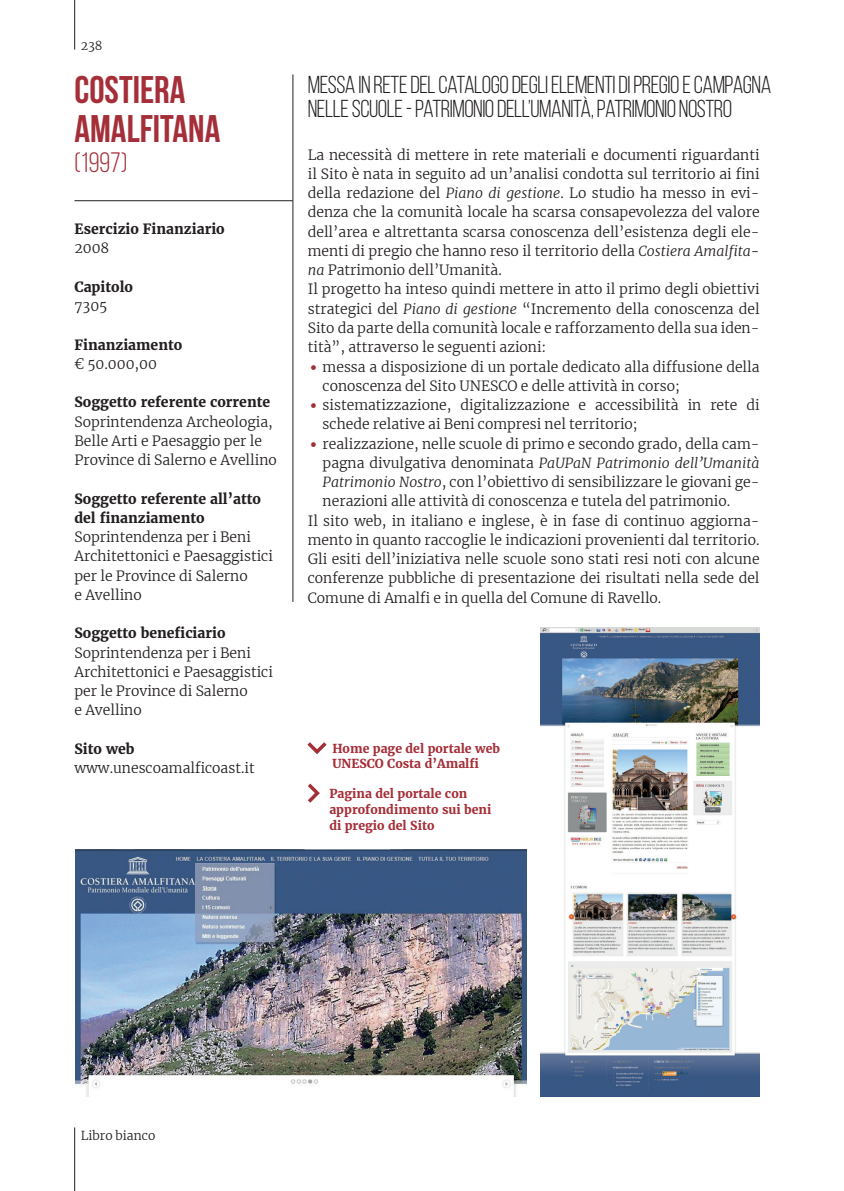
<style>
.page{position:relative;width:844px;height:1191px;background:#fff}
.page>*{position:absolute;margin:0;border:0;box-sizing:border-box;transform-origin:0 0}
.t1{font:700 38.5px/38.5px "Bebas Neue";color:#a52f38}
.t2{font:28px "Bebas Neue";color:#a52f38}
.t3{font:24.5px/24.5px "Bebas Neue";letter-spacing:-.02em;color:#231f20}
.t4{font:300 14px/19.2px "Merriweather";color:#231f20}
.t5{font:700 14px/19.2px "Merriweather";color:#231f20}
.t6{font:italic 300 14px "Merriweather";color:#231f20}
.t7{font:700 12.25px/15.8px "Merriweather";color:#a52f38}
.t8{font:300 12.25px "Merriweather";color:#231f20}
.s1{font-style:italic}
.s2{font-size:28px;color:#a52f38}
.s3{font-style:normal}
</style>
<div class="page">
<hr style="left:74px;top:0;width:1px;height:50px;background:#231f20">
<hr style="left:74px;top:1127px;width:1px;height:64px;background:#231f20">
<hr style="left:292px;top:74px;width:1px;height:528px;background:#231f20">
<hr style="left:74px;top:200px;width:219px;height:1px;background:#231f20">
<img style="left:76px;top:849px;width:450px;height:247px">
<img style="left:540px;top:627px;width:219px;height:469px">
<svg style="left:307px;top:742px;width:20px;height:12px"></svg>
<svg style="left:308px;top:783px;width:12px;height:20px"></svg>
<p class="t8" style="left:81px;top:37px;width:23px">238</p>
<h3 class="t3" style="left:308px;top:72px;width:465px">MESSA IN RETE DEL CATALOGO DEGLI ELEMENTI DI PREGIO E CAMPAGNA<br>NELLE SCUOLE - PATRIMONIO DELL’UMANITÀ, PATRIMONIO NOSTRO</h3>
<h1 class="t1" style="left:74px;top:70px;width:147px">COSTIERA<br>AMALFITANA</h1>
<h2 class="t2" style="left:74px;top:147px;width:54px">(1997)</h2>
<p class="t4" style="left:308px;top:145px;width:453px">La necessità di mettere in rete materiali e documenti riguardanti il Sito è nata in seguito ad un’analisi condotta sul territorio ai fini della redazione del <span class="s1">Piano di gestione</span>. Lo studio ha messo in evi&shy;denza che la comunità locale ha scarsa consapevolezza del valore dell’area e altrettanta scarsa conoscenza dell’esistenza degli ele&shy;menti di pregio che hanno reso il territorio della <span class="s1">Costiera Amalfita&shy;na</span> Patrimonio dell’Umanità.<br>Il progetto ha inteso quindi mettere in atto il primo degli obiettivi strategici del <span class="s1">Piano di gestione</span> “Incremento della conoscenza del Sito da parte della comunità locale e rafforzamento della sua iden&shy;tità”, attraverso le seguenti azioni:</p>
<p class="t4" style="left:322px;top:356px;width:438px;text-indent:-15px"><span class="s2">•</span> messa a disposizione di un portale dedicato alla diffusione della conoscenza del Sito UNESCO e delle attività in corso;</p>
<p class="t4" style="left:322px;top:395px;width:438px;text-indent:-15px"><span class="s2">•</span> sistematizzazione, digitalizzazione e accessibilità in rete di schede relative ai Beni compresi nel territorio;</p>
<p class="t4" style="left:308px;top:433px;width:453px"><span class="s2">•</span> realizzazione, nelle scuole di primo e secondo grado, della cam-</p>
<p class="t6" style="left:322px;top:453px;width:438px"><span class="s3">pagna divulgativa denominata</span> PaUPaN Patrimonio dell’Umanità</p>
<p class="t4" style="left:322px;top:472px;width:438px"><span class="s1">Patrimonio Nostro</span>, con l’obiettivo di sensibilizzare le giovani ge-</p>
<p class="t4" style="left:322px;top:491px;width:409px">nerazioni alle attività di conoscenza e tutela del patrimonio.</p>
<p class="t4" style="left:308px;top:510px;width:453px">Il sito web, in italiano e inglese, è in fase di continuo aggiorna-</p>
<p class="t4" style="left:308px;top:530px;width:453px">mento in quanto raccoglie le indicazioni provenienti dal territorio.</p>
<p class="t4" style="left:308px;top:549px;width:453px">Gli esiti dell’iniziativa nelle scuole sono stati resi noti con alcune</p>
<p class="t4" style="left:308px;top:568px;width:453px">conferenze pubbliche di presentazione dei risultati nella sede del</p>
<p class="t4" style="left:308px;top:587px;width:355px">Comune di Amalfi e in quella del Comune di Ravello.</p>
<p class="t5" style="left:74px;top:219px;width:152px">Esercizio Finanziario</p>
<p class="t4" style="left:74px;top:238px;width:36px">2008</p>
<p class="t5" style="left:74px;top:277px;width:60px">Capitolo</p>
<p class="t4" style="left:74px;top:296px;width:34px">7305</p>
<p class="t5" style="left:74px;top:335px;width:109px">Finanziamento</p>
<p class="t4" style="left:74px;top:354px;width:84px">€ 50.000,00</p>
<p class="t5" style="left:74px;top:393px;width:197px">Soggetto referente corrente</p>
<p class="t4" style="left:74px;top:411px;width:204px">Soprintendenza Archeologia,<br>Belle Arti e Paesaggio per le<br>Province di Salerno e Avellino</p>
<p class="t5" style="left:74px;top:489px;width:188px">Soggetto referente all’atto del finanziamento</p>
<p class="t4" style="left:74px;top:527px;width:200px">Soprintendenza per i Beni<br>Architettonici e Paesaggistici per le Province di Salerno<br>e Avellino</p>
<p class="t5" style="left:74px;top:624px;width:153px">Soggetto beneficiario</p>
<p class="t4" style="left:74px;top:642px;width:200px">Soprintendenza per i Beni<br>Architettonici e Paesaggistici per le Province di Salerno<br>e Avellino</p>
<p class="t5" style="left:74px;top:739px;width:61px">Sito web</p>
<p class="t4" style="left:74px;top:758px;width:182px">www.unescoamalficoast.it</p>
<p class="t7" style="left:332px;top:740px;width:169px">Home page del portale web<br>UNESCO Costa d’Amalfi</p>
<p class="t8" style="left:81px;top:1126px;width:76px">Libro bianco</p>
<p class="t7" style="left:329px;top:786px;width:163px">Pagina del portale con approfondimento sui beni di pregio del Sito</p>
</div>
